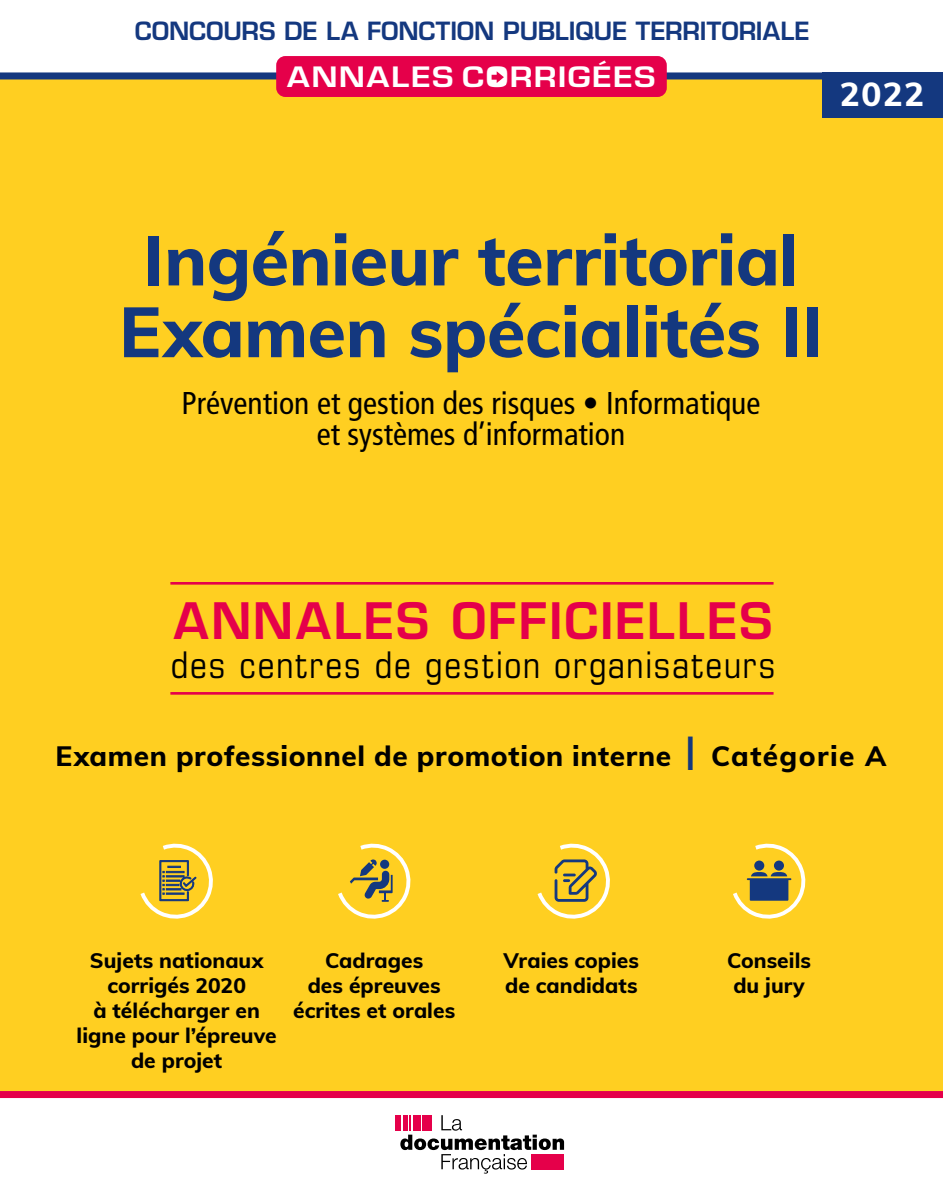
<style>
.page{position:relative;width:943px;height:1191px;background:#fff}
.page>*{position:absolute;margin:0;border:0;box-sizing:border-box;transform-origin:0 0}
.Titre_1{font:800 70px "Muli";letter-spacing:-.005em;color:#14387f}
.t1{font:600 49px "Eurostile LT Std";letter-spacing:.04em;color:#e5004a}
.t2{font:condensed 36.75px "Eurostile LT Std";letter-spacing:.045em;color:#000}
.Année{font:800 33.25px "Muli";color:#fff}
.Annales_titre_ouvrag{font:condensed 31.5px/31.5px "Frutiger LT Std";color:#000;text-align:center}
.Filière{font:800 28px "Muli";letter-spacing:.02em;color:#000}
.t3{font:600 27.3px "Eurostile LT Std";letter-spacing:.045em;color:#fff;scale:1.16 1}
.t4{font:600 24.5px "Eurostile LT Std";letter-spacing:-.01em;color:#14387f}
.Thèmes{font:800 21px/25.2px "Muli";color:#000;text-align:center}
.s1{font-weight:600;font-size:45.5px;color:#14387f}
</style>
<div class="page">
<div style="left:0;top:79px;width:943px;height:1012px;background:#ffcf21"></div>
<div style="left:395px;top:1115px;width:6px;height:15px;background:#e5004a"></div>
<svg style="left:400px;top:1115px;width:164px;height:58px"></svg>
<hr style="left:413px;top:1115px;width:4px;height:15px;background:#e5004a">
<div style="left:531px;top:1154px;width:33px;height:15px;background:#e5004a"></div>
<div style="left:0;top:72px;width:943px;height:7px;background:#14387f"></div>
<div style="left:0;top:1091px;width:943px;height:7px;background:#e5004a"></div>
<div style="left:276px;top:56px;width:390px;height:41px;background:#e5004a;border-radius:9px"></div>
<div style="left:490px;top:69px;width:16px;height:16px;background:#fff"></div>
<svg style="left:491px;top:71px;width:13px;height:12px"></svg>
<hr style="left:170px;top:582px;width:603px;height:2px;background:#e5004a">
<hr style="left:170px;top:692px;width:603px;height:2px;background:#e5004a">
<svg style="left:537px;top:844px;width:73px;height:75px"></svg>
<svg style="left:733px;top:844px;width:73px;height:75px"></svg>
<svg style="left:140px;top:844px;width:73px;height:75px"></svg>
<svg style="left:338px;top:844px;width:73px;height:75px"></svg>
<div style="left:822px;top:72px;width:121px;height:46px;background:#14387f"></div>
<p class="t4" style="left:135px;top:16px;width:676px">CONCOURS DE LA FONCTION PUBLIQUE TERRITORIALE</p>
<p class="t3" style="left:287px;top:60px;width:319px">ANNALES CORRIGÉES</p>
<p class="Année" style="left:839px;top:70px;width:86px">2022</p>
<p class="Titre_1" style="left:143px;top:209px;width:656px">Ingénieur territorial</p>
<p class="Titre_1" style="left:119px;top:281px;width:705px">Examen spécialités II</p>
<p class="Annales_titre_ouvrag" style="left:182px;top:387px;width:580px">Prévention et gestion des risques • Informatique et systèmes d’information</p>
<p class="t1" style="left:174px;top:590px;width:600px">ANNALES OFFICIELLES</p>
<p class="t2" style="left:171px;top:642px;width:606px">des centres de gestion organisateurs</p>
<p class="Filière" style="left:55px;top:736px;width:832px">Examen professionnel de promotion interne <span class="s1">l</span> Catégorie A</p>
<p class="Thèmes" style="left:77px;top:946px;width:202px">Sujets nationaux corrigés 2020<br>à télécharger en ligne pour l’épreuve de projet</p>
<p class="Thèmes" style="left:325px;top:946px;width:100px">Cadrages</p>
<p class="Thèmes" style="left:293px;top:971px;width:163px">des épreuves écrites et orales</p>
<p class="Thèmes" style="left:503px;top:946px;width:137px">Vraies copies</p>
<p class="Thèmes" style="left:505px;top:971px;width:134px">de candidats</p>
<p class="Thèmes" style="left:727px;top:946px;width:85px">Conseils</p>
<p class="Thèmes" style="left:733px;top:971px;width:73px">du jury</p>
</div>
